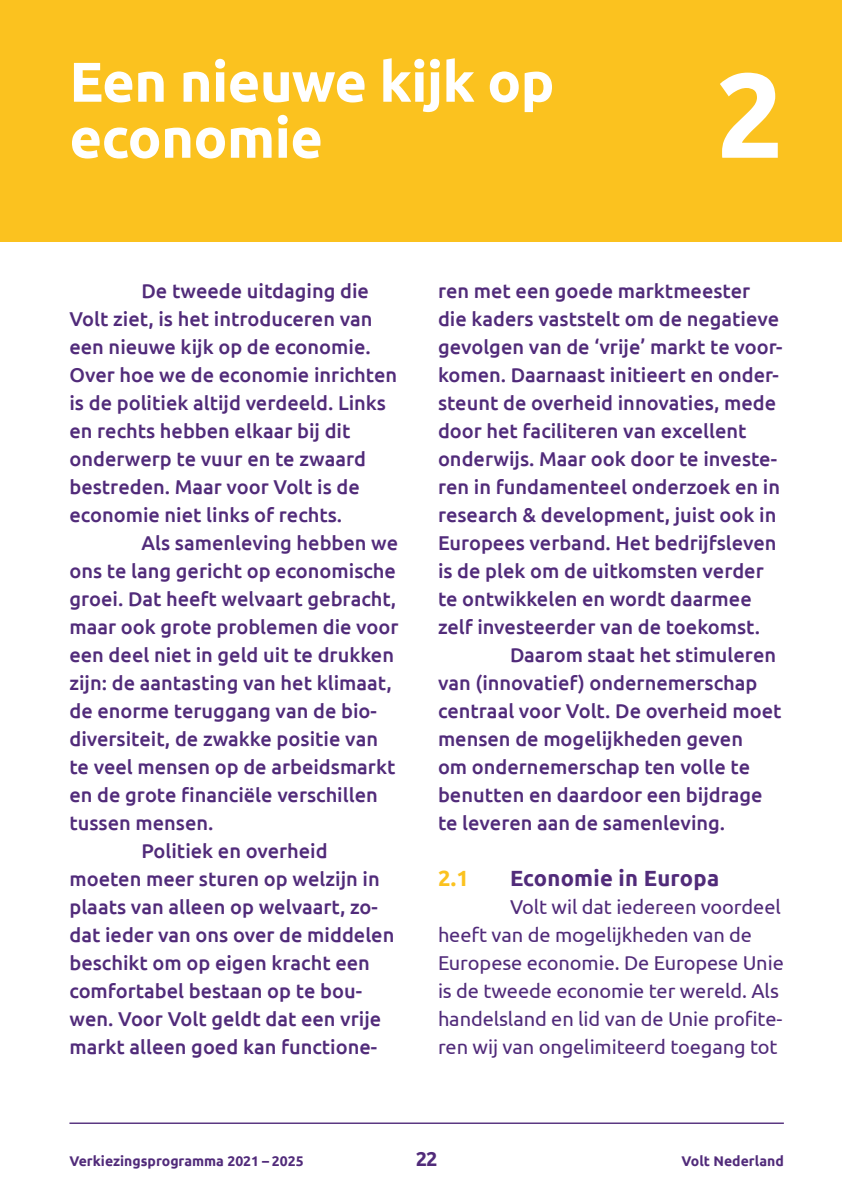
<style>
.page{position:relative;width:842px;height:1191px;background:#fff}
.page>*{position:absolute;margin:0;border:0;box-sizing:border-box;transform-origin:0 0}
.t1{font:700 120px "Ubuntu";color:#fff}
.t2{font:700 56px/56px "Ubuntu";letter-spacing:-.01em;color:#fff}
.t3{font:700 22px "Ubuntu";letter-spacing:.01em;color:#512b7a}
.t4{font:700 22px "Ubuntu";color:#fbc21f}
.t5{font:500 20px/28px "Ubuntu";color:#512b7a}
.t6{font:20px/28px "Ubuntu";letter-spacing:-.005em;color:#512b7a}
.t7{font:700 20px "Ubuntu";color:#512b7a}
.t8{font:700 14px "Ubuntu";color:#512b7a}
</style>
<div class="page">
<hr style="left:69px;top:1122px;width:715px;height:2px;background:#512b7a">
<div style="left:0;top:0;width:842px;height:242px;background:#fbc21f"></div>
<h2 class="t2" style="left:69px;top:53px;width:487px">Een nieuwe kijk op economie</h2>
<h1 class="t1" style="left:716px;top:42px;width:70px">2</h1>
<p class="t5" style="left:69px;top:276px;width:329px;text-indent:72px">De tweede uitdaging die<br>Volt ziet, is het introduceren van een nieuwe kijk op de economie.<br>Over hoe we de economie inrichten is de politiek altijd verdeeld. Links en rechts hebben elkaar bij dit onderwerp te vuur en te zwaard bestreden. Maar voor Volt is de economie niet links of rechts.</p>
<p class="t5" style="left:141px;top:528px;width:258px">Als samenleving hebben we</p>
<p class="t5" style="left:69px;top:556px;width:328px">ons te lang gericht op economische</p>
<p class="t5" style="left:69px;top:584px;width:328px">groei. Dat heeft welvaart gebracht,</p>
<p class="t5" style="left:69px;top:612px;width:331px">maar ook grote problemen die voor</p>
<p class="t5" style="left:69px;top:640px;width:326px">een deel niet in geld uit te drukken</p>
<p class="t5" style="left:69px;top:668px;width:324px">zijn: de aantasting van het klimaat,</p>
<p class="t5" style="left:69px;top:696px;width:309px">de enorme teruggang van de bio-</p>
<p class="t5" style="left:69px;top:724px;width:310px">diversiteit, de zwakke positie van</p>
<p class="t5" style="left:69px;top:752px;width:327px">te veel mensen op de arbeidsmarkt</p>
<p class="t5" style="left:69px;top:780px;width:310px">en de grote financiële verschillen</p>
<p class="t5" style="left:69px;top:808px;width:146px">tussen mensen.</p>
<p class="t5" style="left:141px;top:836px;width:188px">Politiek en overheid</p>
<p class="t5" style="left:69px;top:864px;width:312px">moeten meer sturen op welzijn in</p>
<p class="t5" style="left:69px;top:892px;width:310px">plaats van alleen op welvaart, zo-</p>
<p class="t5" style="left:69px;top:920px;width:326px">dat ieder van ons over de middelen</p>
<p class="t5" style="left:69px;top:948px;width:302px">beschikt om op eigen kracht een</p>
<p class="t5" style="left:69px;top:976px;width:294px">comfortabel bestaan op te bou-</p>
<p class="t5" style="left:69px;top:1004px;width:313px">wen. Voor Volt geldt dat een vrije</p>
<p class="t5" style="left:69px;top:1032px;width:309px">markt alleen goed kan functione-</p>
<p class="t5" style="left:438px;top:276px;width:346px">ren met een goede marktmeester die kaders vaststelt om de negatieve gevolgen van de ‘vrije’ markt te voor&shy;komen. Daarnaast initieert en onder&shy;steunt de overheid innovaties, mede door het faciliteren van excellent onderwijs. Maar ook door te investe&shy;ren in fundamenteel onderzoek en in research &amp; development, juist ook in Europees verband. Het bedrijfsleven is de plek om de uitkomsten verder te ontwikkelen en wordt daarmee zelf investeerder van de toekomst.</p>
<p class="t5" style="left:438px;top:640px;width:345px;text-indent:72px">Daarom staat het stimuleren van (innovatief) ondernemerschap centraal voor Volt. De overheid moet mensen de mogelijkheden geven<br>om ondernemerschap ten volle te benutten en daardoor een bijdrage te leveren aan de samenleving.</p>
<p class="t4" style="left:438px;top:865px;width:32px">2.1</p>
<p class="t3" style="left:510px;top:865px;width:211px">Economie in Europa</p>
<p class="t6" style="left:438px;top:892px;width:347px;text-indent:72px">Volt wil dat iedereen voordeel heeft van de mogelijkheden van de Europese economie. De Europese Unie is de tweede economie ter wereld. Als handelsland en lid van de Unie profite&shy;ren wij van ongelimiteerd toegang tot</p>
<p class="t8" style="left:69px;top:1152px;width:236px">Verkiezingsprogramma 2021 – 2025</p>
<p class="t7" style="left:416px;top:1146px;width:23px">22</p>
<p class="t8" style="left:682px;top:1152px;width:104px">Volt Nederland</p>
</div>
